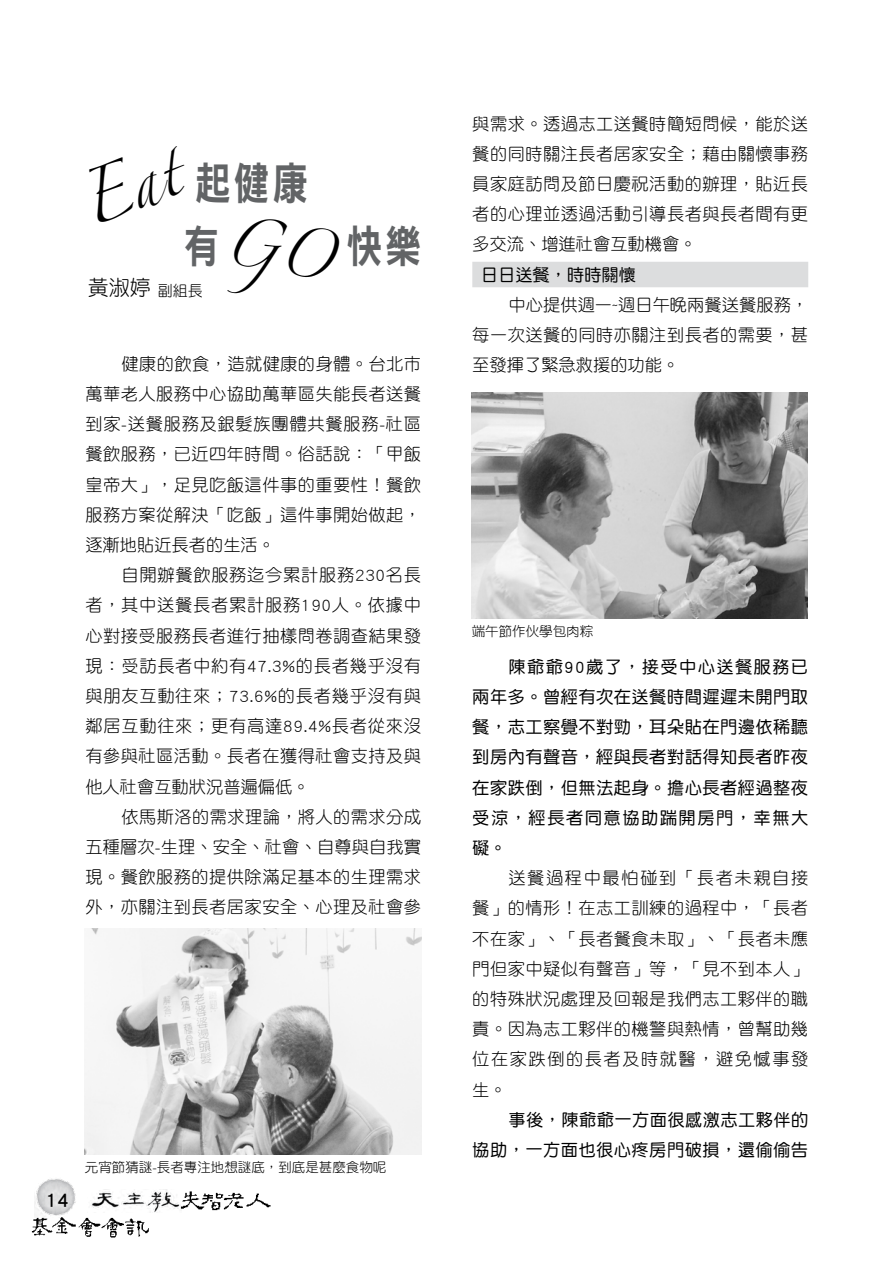
<style>
.page{position:relative;width:893px;height:1263px;background:#fff}
.page>*{position:absolute;margin:0;border:0;box-sizing:border-box;transform-origin:0 0}
.t1{font:45px "DF Hei Std W9";color:#626466;scale:.8 1}
.t2{font:21px "DF Yuan Std W3";color:#000}
.t3{font:18px "Li Hei Pro";color:#000}
.t4{font:17.25px/30.2px "DF Yuan Std W3";letter-spacing:.025em;color:#000;text-align:justify}
.t5{font:17.25px/30.2px "DF Yuan Std W5";letter-spacing:.025em;color:#000;text-align:justify}
.t6{font:17.25px "DF Yuan Std W5";color:#000}
.t7{font:13.5px "DF Yuan Std W3";color:#000}
.s1{font-size:15px}
</style>
<div class="page">
<img style="left:85px;top:928px;width:336px;height:227px">
<img style="left:472px;top:392px;width:336px;height:227px">
<div style="left:472px;top:262px;width:336px;height:25px;background:#dcddde"></div>
<img style="left:34px;top:1178px;width:42px;height:37px">
<img style="left:31px;top:1215px;width:118px;height:23px">
<img style="left:181px;top:1191px;width:90px;height:20px">
<img style="left:91px;top:1189px;width:90px;height:24px">
<h1 class="t1" style="left:195px;top:159px;width:143px">起健康</h1>
<h1 class="t1" style="left:183px;top:221px;width:46px">有</h1>
<h1 class="t1" style="left:346px;top:221px;width:95px">快樂</h1>
<p class="t2" style="left:88px;top:276px;width:116px">黃淑婷<span class="s1">副組長</span></p>
<p class="t4" style="left:85px;top:348px;width:337px;text-indent:36px">健康的飲食，造就健康的身體。台北市萬華老人服務中心協助萬華區失能長者送餐到家-送餐服務及銀髮族團體共餐服務-社區餐飲服務，已近四年時間。俗話說：「甲飯皇帝大」，足見吃飯這件事的重要性！餐飲服務方案從解決「吃飯」這件事開始做起，逐漸地貼近長者的生活。</p>
<p class="t4" style="left:85px;top:560px;width:337px;text-indent:36px">自開辦餐飲服務迄今累計服務230名長者，其中送餐長者累計服務190人。依據中心對接受服務長者進行抽樣問卷調查結果發現：受訪長者中約有47.3%的長者幾乎沒有與朋友互動往來；73.6%的長者幾乎沒有與鄰居互動往來；更有高達89.4%長者從來沒有參與社區活動。長者在獲得社會支持及與他人社會互動狀況普遍偏低。</p>
<p class="t4" style="left:85px;top:801px;width:337px;text-indent:36px">依馬斯洛的需求理論，將人的需求分成五種層次-生理、安全、社會、自尊與自我實現。餐飲服務的提供除滿足基本的生理需求外，亦關注到長者居家安全、心理及社會參</p>
<p class="t3" style="left:45px;top:1192px;width:25px">14</p>
<p class="t7" style="left:85px;top:1160px;width:303px">元宵節猜謎-長者專注地想謎底，到底是甚麼食物呢</p>
<p class="t4" style="left:472px;top:108px;width:337px">與需求。透過志工送餐時簡短問候，能於送餐的同時關注長者居家安全；藉由關懷事務員家庭訪問及節日慶祝活動的辦理，貼近長者的心理並透過活動引導長者與長者間有更多交流、增進社會互動機會。</p>
<p class="t6" style="left:481px;top:265px;width:157px">日日送餐，時時關懷</p>
<p class="t4" style="left:472px;top:289px;width:338px;text-indent:36px">中心提供週一~週日午晚兩餐送餐服務，每一次送餐的同時亦關注到長者的需要，甚至發揮了緊急救援的功能。</p>
<p class="t7" style="left:472px;top:624px;width:123px">端午節作伙學包肉粽</p>
<p class="t5" style="left:472px;top:651px;width:338px;text-indent:36px">陳爺爺90歲了，接受中心送餐服務已兩年多。曾經有次在送餐時間遲遲未開門取餐，志工察覺不對勁，耳朵貼在門邊依稀聽到房內有聲音，經與長者對話得知長者昨夜在家跌倒，但無法起身。擔心長者經過整夜受涼，經長者同意協助踹開房門，幸無大礙。</p>
<p class="t4" style="left:472px;top:863px;width:338px;text-indent:36px">送餐過程中最怕碰到「長者未親自接餐」的情形！在志工訓練的過程中，「長者不在家」、「長者餐食未取」、「長者未應門但家中疑似有聲音」等，「見不到本人」的特殊狀況處理及回報是我們志工夥伴的職責。因為志工夥伴的機警與熱情，曾幫助幾位在家跌倒的長者及時就醫，避免憾事發生。</p>
<p class="t5" style="left:472px;top:1104px;width:338px;text-align:right">事後，陳爺爺一方面很感激志工夥伴的<br>協助，一方面也很心疼房門破損，還偷偷告</p>
</div>
